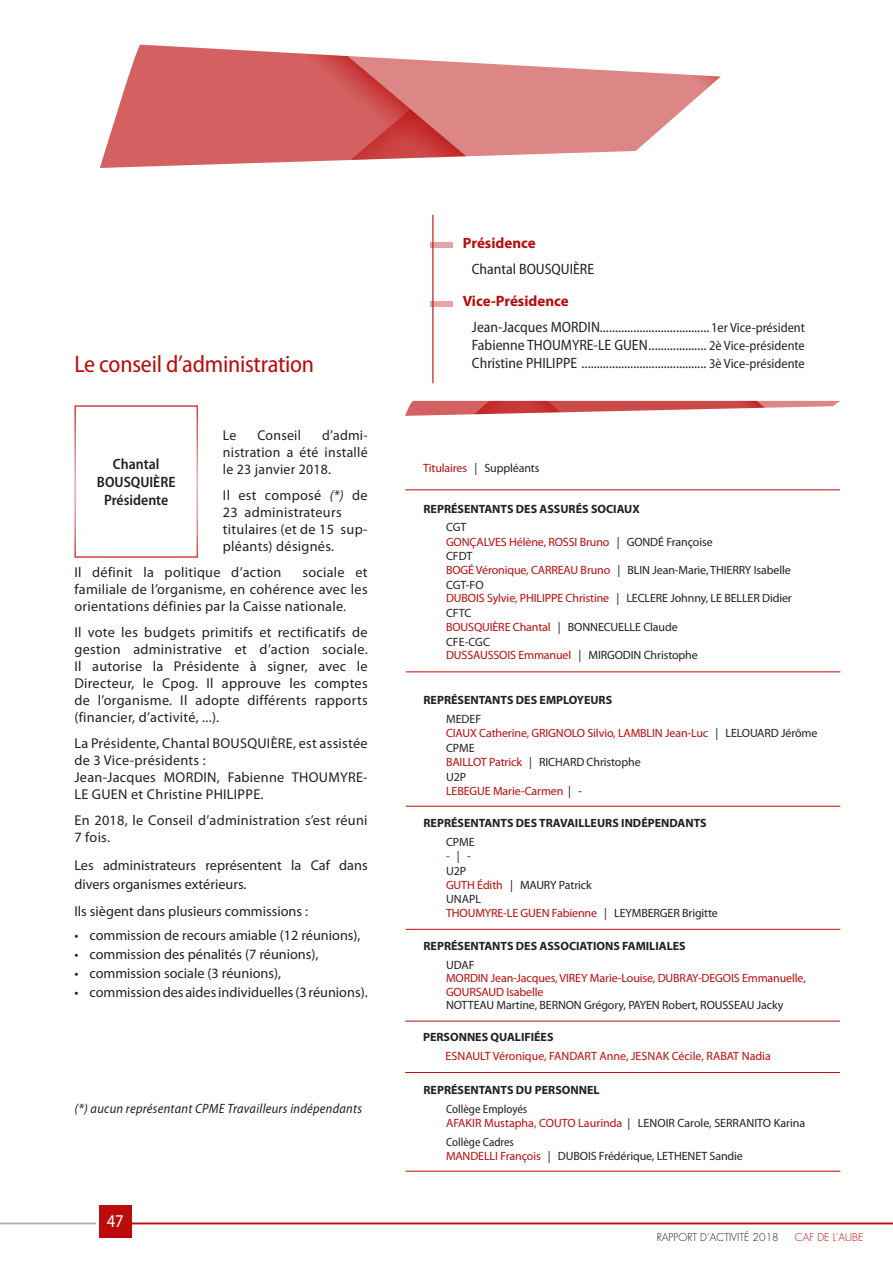
<style>
.page{position:relative;width:893px;height:1263px;background:#fff}
.page>*{position:absolute;margin:0;border:0;box-sizing:border-box;transform-origin:0 0}
.TITRECHAP_SemiconD_1{font:semi-condensed 24px "Myriad Pro";letter-spacing:-.01em;color:#bb0b0b}
.t1{font:semi-condensed 18px "Myriad Pro";color:#fff}
.t2{font:semi-condensed 15px "Myriad Pro";color:#252525}
._1_CHAP_Rouge{font:600 semi-condensed 15px "Myriad Pro";color:#231f20}
.t3{font:700 15px "Myriad Pro";color:#bb0b0b}
.t4{font:semi-condensed 15px "Myriad Pro";color:#231f20}
.TEXT_SemiconD_11_12{font:14.25px/17.1px "Myriad Pro";letter-spacing:.02em;color:#231f20}
.TEXT_SemiconD_11_12-2{font:14.25px/19px "Myriad Pro";color:#231f20}
.t5{font:italic semi-condensed 13.5px "Myriad Pro";letter-spacing:.02em;color:#231f20}
.t6{font:12px/13.5px "Myriad Pro";letter-spacing:-.01em;color:#bb0b0b}
.SemiCondensed_11pt-1{font:12px "Myriad Pro";letter-spacing:-.01em;color:#231f20}
.t7{font:700 12px "Myriad Pro";color:#231f20}
.t8{font:semi-condensed 12px "Myriad Pro";color:#231f20}
.t9{font:300 10.5px "Futura Std";color:#231f20}
.t10{font:300 10.5px "Futura Std";color:#bb0b0b}
.s1{font-style:italic;font-stretch:semi-condensed}
.s2{font-size:13.5px}
.s3{color:#bb0b0b}
.s4{color:#231f20}
</style>
<div class="page">
<img style="left:100px;top:45px;width:621px;height:123px">
<hr style="left:0;top:1223px;width:96px;height:1px;background:#b3adab">
<hr style="left:119px;top:1223px;width:774px;height:1px;background:#bb0b0b">
<div style="left:99px;top:1205px;width:33px;height:32px;background:#bb0b0b"></div>
<div style="left:74px;top:480px;width:124px;height:78px;border:2px solid #cb4343"></div>
<div style="left:74px;top:405px;width:124px;height:129px;border:2px solid #cb4343"></div>
<hr style="left:406px;top:929px;width:434px;height:1px;background:#bb0b0b">
<hr style="left:405px;top:1021px;width:435px;height:1px;background:#bb0b0b">
<hr style="left:405px;top:1072px;width:435px;height:1px;background:#bb0b0b">
<hr style="left:406px;top:671px;width:434px;height:1px;background:#bb0b0b">
<hr style="left:405px;top:489px;width:435px;height:1px;background:#bb0b0b">
<hr style="left:406px;top:806px;width:434px;height:1px;background:#bb0b0b">
<hr style="left:406px;top:1171px;width:434px;height:1px;background:#bb0b0b">
<div style="left:430px;top:301px;width:23px;height:6px;background:#e6a5a5"></div>
<div style="left:430px;top:242px;width:23px;height:6px;background:#e6a5a5"></div>
<hr style="left:432px;top:215px;width:1px;height:168px;background:#bb0b0b">
<img style="left:405px;top:401px;width:435px;height:15px">
<p class="TITRECHAP_SemiconD_1" style="left:74px;top:350px;width:241px">Le conseil d’administration</p>
<p class="TEXT_SemiconD_11_12" style="left:223px;top:427px;width:146px;text-align:justify;text-indent:99px">d’admi&shy;nistration a été installé le 23 janvier 2018.</p>
<p class="TEXT_SemiconD_11_12" style="left:223px;top:486px;width:146px">Il est composé <span class="s1">(*)</span> de<br>23 administrateurs</p>
<p class="TEXT_SemiconD_11_12" style="left:223px;top:521px;width:146px">titulaires (et de 15 sup&shy;pléants) désignés.</p>
<p class="TEXT_SemiconD_11_12" style="left:74px;top:563px;width:208px">Il définit la politique d’action</p>
<p class="TEXT_SemiconD_11_12" style="left:223px;top:427px;width:15px">Le</p>
<p class="TEXT_SemiconD_11_12" style="left:257px;top:427px;width:45px">Conseil</p>
<p class="_1_CHAP_Rouge" style="left:113px;top:455px;width:48px">Chantal</p>
<p class="_1_CHAP_Rouge" style="left:97px;top:473px;width:80px">BOUSQUIÈRE</p>
<p class="_1_CHAP_Rouge" style="left:104px;top:491px;width:66px">Présidente</p>
<p class="TEXT_SemiconD_11_12" style="left:74px;top:563px;width:295px;text-align:justify;text-indent:228px">sociale et familiale de l’organisme, en cohérence avec les orientations définies par la Caisse nationale.</p>
<p class="TEXT_SemiconD_11_12" style="left:74px;top:623px;width:295px;text-align:justify">Il vote les budgets primitifs et rectificatifs de gestion administrative et d’action sociale.<br>Il autorise la Présidente à signer, avec le Directeur, le Cpog. Il approuve les comptes de l’organisme. Il adopte différents rapports (financier, d’activité, ...).</p>
<p class="TEXT_SemiconD_11_12" style="left:74px;top:734px;width:295px">La Présidente, Chantal BOUSQUIÈRE, est assistée de 3 Vice-présidents :</p>
<p class="TEXT_SemiconD_11_12" style="left:74px;top:768px;width:295px">Jean-Jacques MORDIN, Fabienne THOUMYRE-<br>LE GUEN et Christine PHILIPPE.</p>
<p class="TEXT_SemiconD_11_12" style="left:74px;top:811px;width:295px">En 2018, le Conseil d’administration s’est réuni<br>7 fois.</p>
<p class="TEXT_SemiconD_11_12-2" style="left:74px;top:855px;width:295px">Les administrateurs représentent la Caf dans divers organismes extérieurs.</p>
<p class="TEXT_SemiconD_11_12-2" style="left:74px;top:902px;width:235px">Ils siègent dans plusieurs commissions :</p>
<p class="TEXT_SemiconD_11_12-2" style="left:74px;top:925px;width:288px">• commission de recours amiable (12 réunions),</p>
<p class="TEXT_SemiconD_11_12-2" style="left:74px;top:944px;width:246px">• commission des pénalités (7 réunions),</p>
<p class="TEXT_SemiconD_11_12-2" style="left:74px;top:963px;width:208px">• commission sociale (3 réunions),</p>
<p class="TEXT_SemiconD_11_12-2" style="left:74px;top:982px;width:295px">• commission des aides individuelles (3 réunions).</p>
<p class="t5" style="left:74px;top:1100px;width:289px">(*) aucun représentant CPME Travailleurs indépendants</p>
<p class="t1" style="left:107px;top:1210px;width:19px">47</p>
<p class="t3" style="left:463px;top:233px;width:74px">Présidence</p>
<p class="t4" style="left:472px;top:260px;width:124px">Chantal BOUSQUIÈRE</p>
<p class="t3" style="left:463px;top:291px;width:107px">Vice-Présidence</p>
<p class="t2" style="left:472px;top:318px;width:334px">Jean-Jacques MORDIN.................................... <span class="s2">1er Vice-président</span></p>
<p class="t2" style="left:472px;top:336px;width:334px">Fabienne THOUMYRE-LE GUEN................... <span class="s2">2è Vice-présidente</span></p>
<p class="t2" style="left:472px;top:354px;width:334px">Christine PHILIPPE ......................................... <span class="s2">3è Vice-présidente</span></p>
<p class="SemiCondensed_11pt-1" style="left:423px;top:460px;width:118px"><span class="s3">Titulaires</span> | Suppléants</p>
<p class="t7" style="left:423px;top:501px;width:218px">REPRÉSENTANTS DES ASSURÉS SOCIAUX</p>
<p class="SemiCondensed_11pt-1" style="left:446px;top:520px;width:22px">CGT</p>
<p class="t6" style="left:446px;top:535px;width:268px">GONÇALVES Hélène, ROSSI Bruno <span class="s4">| GONDÉ Françoise</span></p>
<p class="SemiCondensed_11pt-1" style="left:446px;top:549px;width:28px">CFDT</p>
<p class="SemiCondensed_11pt-1" style="left:446px;top:563px;width:346px"><span class="s3">BOGÉ Véronique, CARREAU Bruno</span> | BLIN Jean-Marie, THIERRY Isabelle</p>
<p class="SemiCondensed_11pt-1" style="left:446px;top:577px;width:39px">CGT-FO</p>
<p class="t6" style="left:446px;top:591px;width:347px">DUBOIS Sylvie, PHILIPPE Christine <span class="s4">| LECLERE Johnny, LE BELLER Didier</span></p>
<p class="SemiCondensed_11pt-1" style="left:446px;top:605px;width:27px">CFTC</p>
<p class="SemiCondensed_11pt-1" style="left:446px;top:620px;width:233px"><span class="s3">BOUSQUIÈRE Chantal</span> | BONNECUELLE Claude</p>
<p class="SemiCondensed_11pt-1" style="left:446px;top:634px;width:45px">CFE-CGC</p>
<p class="t6" style="left:446px;top:648px;width:253px">DUSSAUSSOIS Emmanuel <span class="s4">| MIRGODIN Christophe</span></p>
<p class="t7" style="left:423px;top:692px;width:190px">REPRÉSENTANTS DES EMPLOYEURS</p>
<p class="SemiCondensed_11pt-1" style="left:446px;top:711px;width:37px">MEDEF</p>
<p class="t6" style="left:446px;top:726px;width:373px">CIAUX Catherine, GRIGNOLO Silvio, LAMBLIN Jean-Luc <span class="s4">| LELOUARD Jérôme</span></p>
<p class="SemiCondensed_11pt-1" style="left:446px;top:740px;width:30px">CPME</p>
<p class="SemiCondensed_11pt-1" style="left:446px;top:755px;width:196px"><span class="s3">BAILLOT Patrick</span> | RICHARD Christophe</p>
<p class="SemiCondensed_11pt-1" style="left:446px;top:769px;width:22px">U2P</p>
<p class="t6" style="left:446px;top:784px;width:137px">LEBEGUE Marie-Carmen <span class="s4">| -</span></p>
<p class="t7" style="left:423px;top:815px;width:285px">REPRÉSENTANTS DES TRAVAILLEURS INDÉPENDANTS</p>
<p class="SemiCondensed_11pt-1" style="left:446px;top:834px;width:30px">CPME</p>
<p class="SemiCondensed_11pt-1" style="left:446px;top:849px;width:26px"><span class="s3">-</span> | -</p>
<p class="SemiCondensed_11pt-1" style="left:446px;top:863px;width:22px">U2P</p>
<p class="SemiCondensed_11pt-1" style="left:446px;top:877px;width:147px"><span class="s3">GUTH Édith</span> | MAURY Patrick</p>
<p class="SemiCondensed_11pt-1" style="left:446px;top:892px;width:37px">UNAPL</p>
<p class="t6" style="left:446px;top:906px;width:273px">THOUMYRE-LE GUEN Fabienne <span class="s4">| LEYMBERGER Brigitte</span></p>
<p class="t7" style="left:423px;top:938px;width:264px">REPRÉSENTANTS DES ASSOCIATIONS FAMILIALES</p>
<p class="SemiCondensed_11pt-1" style="left:446px;top:957px;width:30px">UDAF</p>
<p class="t6" style="left:446px;top:971px;width:361px">MORDIN Jean-Jacques, VIREY Marie-Louise, DUBRAY-DEGOIS Emmanuelle,<br>GOURSAUD Isabelle<br><span class="s4">NOTTEAU Martine, BERNON Grégory, PAYEN Robert, ROUSSEAU Jacky</span></p>
<p class="t7" style="left:423px;top:1029px;width:132px">PERSONNES QUALIFIÉES</p>
<p class="t6" style="left:446px;top:1049px;width:327px">ESNAULT Véronique, FANDART Anne, JESNAK Cécile, RABAT Nadia</p>
<p class="t7" style="left:423px;top:1082px;width:178px">REPRÉSENTANTS DU PERSONNEL</p>
<p class="t8" style="left:446px;top:1101px;width:83px">Collège Employés</p>
<p class="SemiCondensed_11pt-1" style="left:446px;top:1116px;width:361px"><span class="s3">AFAKIR Mustapha, COUTO Laurinda</span> | LENOIR Carole, SERRANITO Karina</p>
<p class="t8" style="left:446px;top:1135px;width:69px">Collège Cadres</p>
<p class="SemiCondensed_11pt-1" style="left:446px;top:1148px;width:298px"><span class="s3">MANDELLI François</span> | DUBOIS Frédérique, LETHENET Sandie</p>
<p class="t9" style="left:657px;top:1230px;width:123px">RAPPORT D’ACTIVITÉ 2018</p>
<p class="t10" style="left:795px;top:1230px;width:70px">CAF DE L'AUBE</p>
</div>
